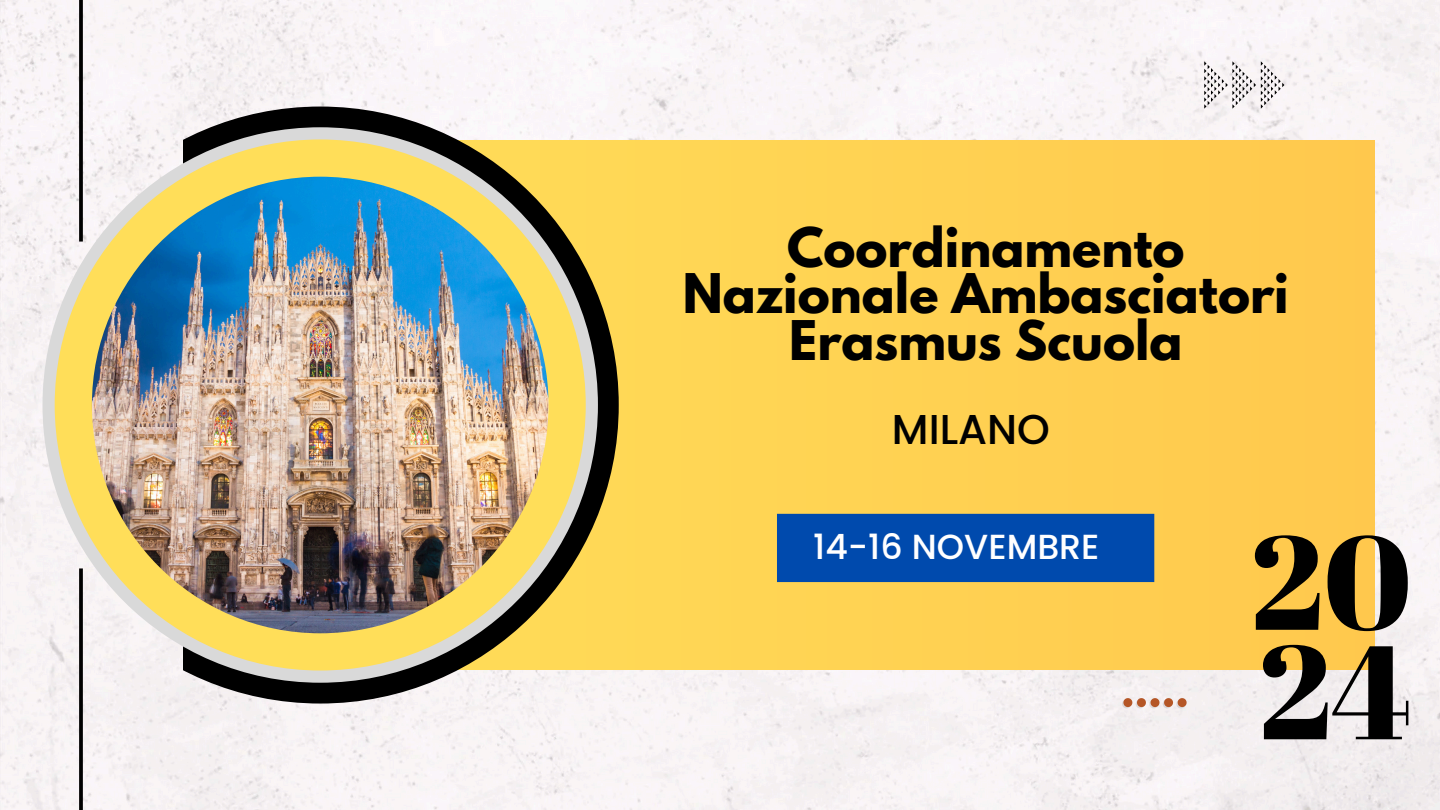
<style>
.page{position:relative;width:1440px;height:810px;background:#fff}
.page>*{position:absolute;margin:0;border:0;box-sizing:border-box;transform-origin:0 0}
.t1{font:132.8px/109.5px "Abril Fatface";color:#000}
.t2{font:700 48.4px/46.5px "League Spartan";color:#000;text-align:center}
.t3{font:500 41.7px "Poppins";color:#000}
.t4{font:500 34.8px "Poppins";color:#fff}
</style>
<div class="page">
<img style="left:0;top:0;width:1440px;height:810px">
<div style="left:315px;top:141px;width:1060px;height:528px;background:#ffd051"></div>
<svg style="left:183px;top:107px;width:436px;height:597px"></svg>
<div style="left:42px;top:127px;width:556px;height:556px;background:#d9d9d9;border-radius:50%"></div>
<div style="left:55px;top:139px;width:531px;height:532px;background:#ffde59;border-radius:50%"></div>
<img style="left:92px;top:177px;width:457px;height:456px;border-radius:50%">
<svg style="left:79px;top:0;width:4px;height:242px"></svg>
<svg style="left:79px;top:568px;width:4px;height:242px"></svg>
<div style="left:777px;top:514px;width:377px;height:68px;background:#004aad"></div>
<svg style="left:1122px;top:698px;width:65px;height:10px"></svg>
<svg style="left:1204px;top:61px;width:80px;height:48px"></svg>
<p class="t2" style="left:683px;top:230px;width:607px">Coordinamento<br>Nazionale Ambasciatori<br>Erasmus Scuola</p>
<p class="t3" style="left:892px;top:400px;width:160px">MILANO</p>
<p class="t4" style="left:813px;top:523px;width:288px">14-16 NOVEMBRE</p>
<p class="t1" style="left:1250px;top:524px;width:163px">20<br>24</p>
</div>
